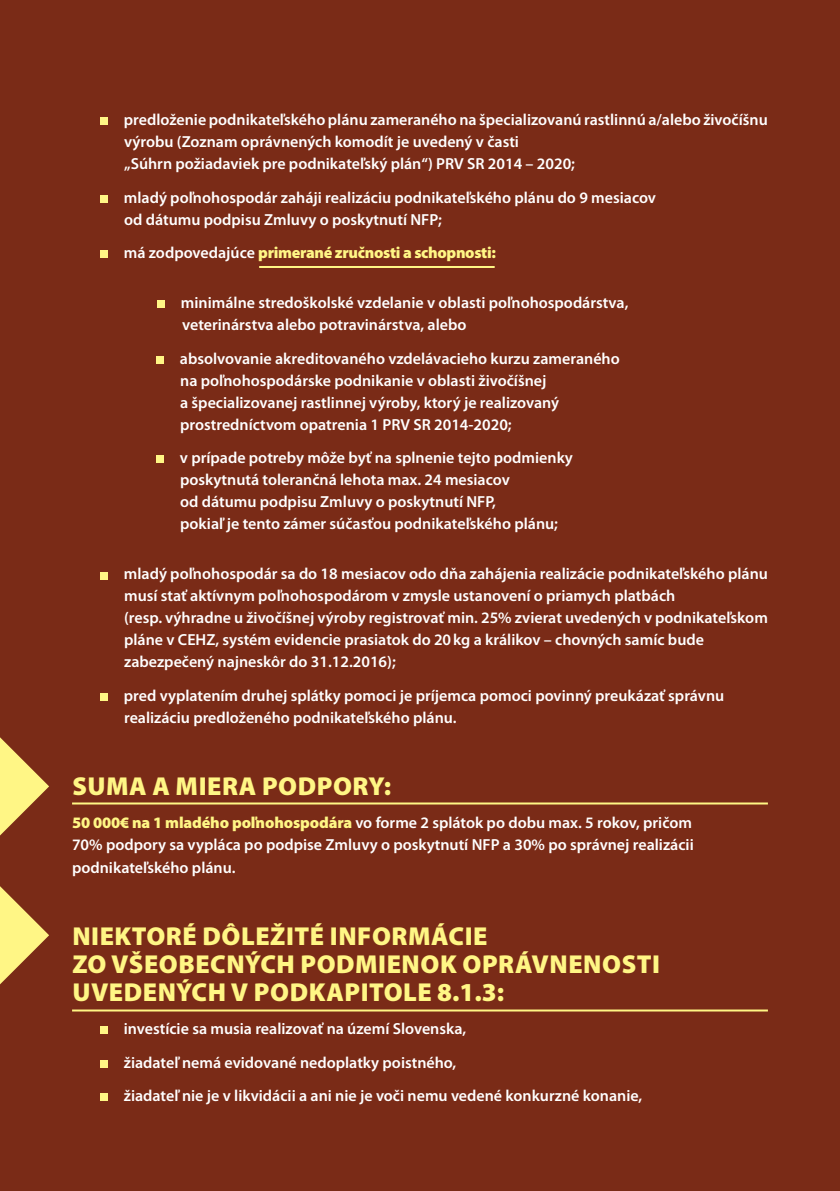
<style>
.page{position:relative;width:840px;height:1191px;background:#fff}
.page>*{position:absolute;margin:0;border:0;box-sizing:border-box;transform-origin:0 0}
.t1{font:900 26px/28px "Myriad Pro";letter-spacing:.02em;color:#fff685}
.t2{font:600 16px/22px "Myriad Pro";color:#fff}
.t3{font:900 16px "Myriad Pro";letter-spacing:-.02em;color:#fff685}
.s1{font-weight:600;color:#fff}
.s2{font-weight:900;color:#fff685}
</style>
<div class="page">
<div style="left:0;top:0;width:839px;height:1191px;background:#7a2b17"></div>
<div style="left:100px;top:117px;width:8px;height:8px;background:#fff685"></div>
<div style="left:100px;top:195px;width:8px;height:7px;background:#fff685"></div>
<div style="left:100px;top:250px;width:8px;height:8px;background:#fff685"></div>
<div style="left:157px;top:300px;width:8px;height:8px;background:#fff685"></div>
<div style="left:156px;top:356px;width:8px;height:7px;background:#fff685"></div>
<div style="left:156px;top:455px;width:8px;height:8px;background:#fff685"></div>
<div style="left:100px;top:571px;width:8px;height:8px;background:#fff685"></div>
<div style="left:100px;top:693px;width:8px;height:7px;background:#fff685"></div>
<div style="left:100px;top:1026px;width:8px;height:8px;background:#fff685"></div>
<div style="left:100px;top:1059px;width:8px;height:8px;background:#fff685"></div>
<div style="left:100px;top:1093px;width:8px;height:8px;background:#fff685"></div>
<hr style="left:259px;top:266px;width:235px;height:2px;background:#fff685">
<hr style="left:72px;top:1009px;width:695px;height:2px;background:#fff685">
<hr style="left:72px;top:802px;width:695px;height:2px;background:#fff685">
<svg style="left:0;top:886px;width:49px;height:98px"></svg>
<svg style="left:0;top:737px;width:49px;height:98px"></svg>
<p class="t2" style="left:124px;top:108px;width:645px">predloženie podnikateľského plánu zameraného na špecializovanú rastlinnú a/alebo živočíšnu výrobu (Zoznam oprávnených komodít je uvedený v časti<br>„Súhrn požiadaviek pre podnikateľský plán“) PRV SR 2014 – 2020;</p>
<p class="t2" style="left:124px;top:186px;width:533px">mladý poľnohospodár zaháji realizáciu podnikateľského plánu do 9 mesiacov od dátumu podpisu Zmluvy o poskytnutí NFP;</p>
<p class="t3" style="left:124px;top:243px;width:373px"><span class="s1">má zodpovedajúce</span> PRIMERANÉ ZRUČNOSTI A SCHOPNOSTI:</p>
<p class="t2" style="left:181px;top:291px;width:449px">minimálne stredoškolské vzdelanie v oblasti poľnohospodárstva, veterinárstva alebo potravinárstva, alebo</p>
<p class="t2" style="left:180px;top:347px;width:441px">absolvovanie akreditovaného vzdelávacieho kurzu zameraného na poľnohospodárske podnikanie v oblasti živočíšnej<br>a špecializovanej rastlinnej výroby, ktorý je realizovaný prostredníctvom opatrenia 1 PRV SR 2014-2020;</p>
<p class="t2" style="left:180px;top:446px;width:394px">v prípade potreby môže byť na splnenie tejto podmienky poskytnutá tolerančná lehota max. 24 mesiacov<br>od dátumu podpisu Zmluvy o poskytnutí NFP,<br>pokiaľ je tento zámer súčasťou podnikateľského plánu;</p>
<p class="t2" style="left:124px;top:562px;width:645px">mladý poľnohospodár sa do 18 mesiacov odo dňa zahájenia realizácie podnikateľského plánu musí stať aktívnym poľnohospodárom v zmysle ustanovení o priamych platbách<br>(resp. výhradne u živočíšnej výroby registrovať min. 25% zvierat uvedených v podnikateľskom pláne v CEHZ, systém evidencie prasiatok do 20kg a králikov – chovných samíc bude zabezpečený najneskôr do 31.12.2016);</p>
<p class="t2" style="left:124px;top:684px;width:601px">pred vyplatením druhej splátky pomoci je príjemca pomoci povinný preukázať správnu realizáciu predloženého podnikateľského plánu.</p>
<h1 class="t1" style="left:72px;top:772px;width:320px">SUMA A MIERA PODPORY:</h1>
<p class="t2" style="left:72px;top:811px;width:623px;text-align:justify"><span class="s2">50 000€ NA 1 MLADÉHO POĽNOHOSPODÁRA</span> vo forme 2 splátok po dobu max. 5 rokov, pričom 70% podpory sa vypláca po podpise Zmluvy o poskytnutí NFP a 30% po správnej realizácii podnikateľského plánu.</p>
<h1 class="t1" style="left:72px;top:922px;width:589px">NIEKTORÉ DÔLEŽITÉ INFORMÁCIE<br>ZO VŠEOBECNÝCH PODMIENOK OPRÁVNENOSTI<br>UVEDENÝCH V PODKAPITOLE 8.1.3:</h1>
<p class="t2" style="left:124px;top:1011px;width:519px;line-height:33.4px">investície sa musia realizovať na území Slovenska,<br>žiadateľ nemá evidované nedoplatky poistného,<br>žiadateľ nie je v likvidácii a ani nie je voči nemu vedené konkurzné konanie,</p>
</div>
